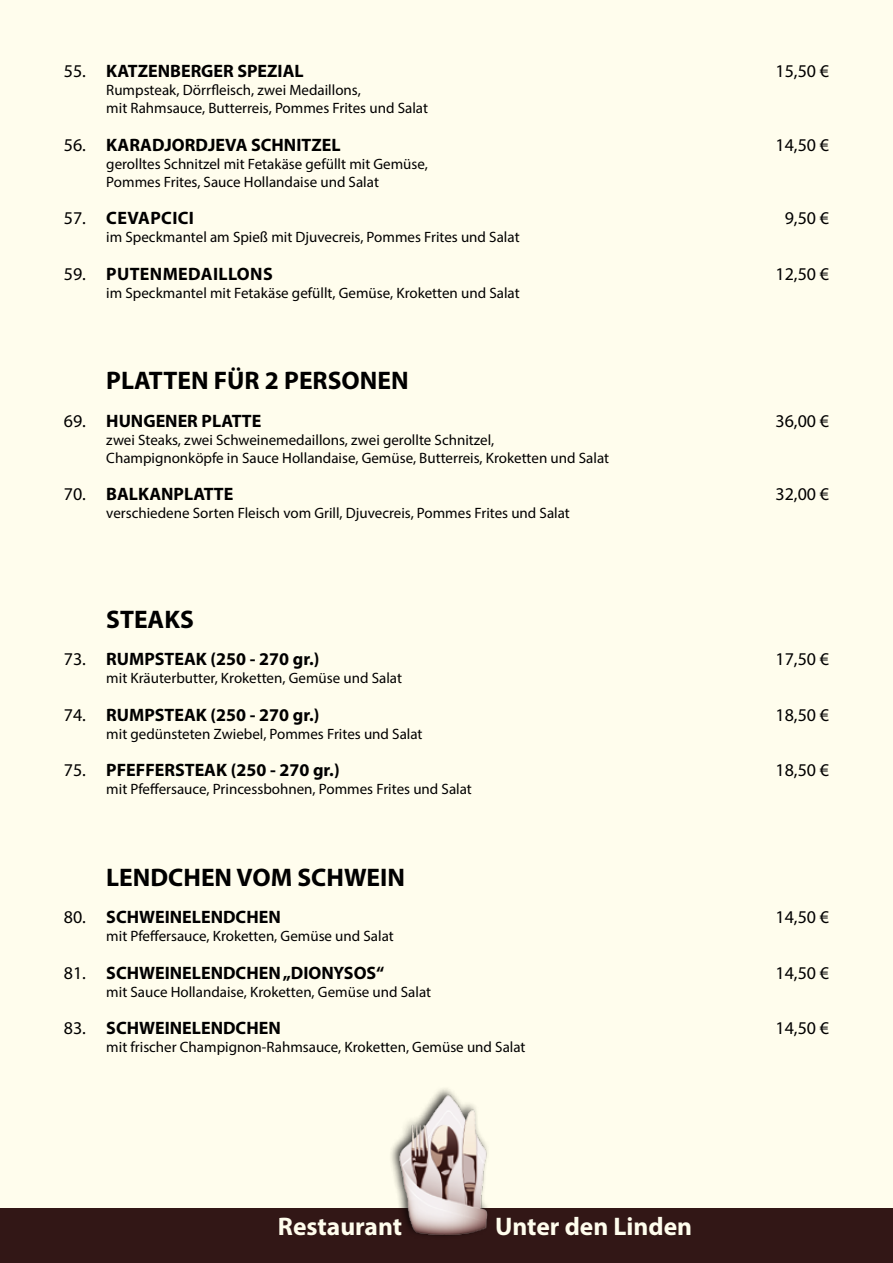
<style>
.page{position:relative;width:893px;height:1263px;background:#fffded}
.page>*{position:absolute;margin:0;border:0;box-sizing:border-box;transform-origin:0 0}
.t1{font:700 25.5px "Myriad Pro";color:#000}
.t2{font:700 25.5px "Myriad Pro";color:#fffded}
.t3{font:700 18px "Myriad Pro";color:#000}
.t4{font:18px "Myriad Pro";color:#000}
.t5{font:15px/18px "Myriad Pro";color:#000}
.s1{font-weight:400}
</style>
<div class="page">
<div style="left:0;top:1209px;width:893px;height:54px;background:#321716"></div>
<div style="left:389px;top:1085px;width:102px;height:155px;background:#000;opacity:.75"></div>
<img style="left:394px;top:1090px;width:105px;height:150px">
<p class="t3" style="left:64px;top:59px;width:241px"><span class="s1">55.</span> KATZENBERGER SPEZIAL</p>
<p class="t4" style="left:775px;top:60px;width:55px">15,50 €</p>
<p class="t5" style="left:106px;top:81px;width:323px">Rumpsteak, Dörrfleisch, zwei Medaillons,<br>mit Rahmsauce, Butterreis, Pommes Frites und Salat</p>
<p class="t3" style="left:64px;top:133px;width:278px"><span class="s1">56.</span> KARADJORDJEVA SCHNITZEL</p>
<p class="t4" style="left:775px;top:134px;width:55px">14,50 €</p>
<p class="t5" style="left:106px;top:155px;width:323px">gerolltes Schnitzel mit Fetakäse gefüllt mit Gemüse,<br>Pommes Frites, Sauce Hollandaise und Salat</p>
<p class="t3" style="left:64px;top:206px;width:54px"><span class="s1">57.</span> cevapcici</p>
<p class="t4" style="left:785px;top:207px;width:46px">9,50 €</p>
<p class="t5" style="left:106px;top:228px;width:415px">im Speckmantel am Spieß mit Djuvecreis, Pommes Frites und Salat</p>
<p class="t3" style="left:64px;top:262px;width:55px"><span class="s1">59.</span> putenmedaillons</p>
<p class="t4" style="left:775px;top:263px;width:55px">12,50 €</p>
<p class="t5" style="left:106px;top:284px;width:415px">im Speckmantel mit Fetakäse gefüllt, Gemüse, Kroketten und Salat</p>
<h1 class="t1" style="left:106px;top:364px;width:304px">PLATTEN FÜR 2 PERSONEN</h1>
<p class="t3" style="left:64px;top:409px;width:199px"><span class="s1">69.</span> HUNGENER PLATTE</p>
<p class="t4" style="left:775px;top:410px;width:55px">36,00 €</p>
<p class="t5" style="left:106px;top:431px;width:504px">zwei Steaks, zwei Schweinemedaillons, zwei gerollte Schnitzel,<br>Champignonköpfe in Sauce Hollandaise, Gemüse, Butterreis, Kroketten und Salat</p>
<p class="t3" style="left:64px;top:482px;width:171px"><span class="s1">70.</span> BALKANPLATTE</p>
<p class="t4" style="left:775px;top:483px;width:55px">32,00 €</p>
<p class="t5" style="left:106px;top:504px;width:465px">verschiedene Sorten Fleisch vom Grill, Djuvecreis, Pommes Frites und Salat</p>
<h1 class="t1" style="left:106px;top:603px;width:89px">STEAKS</h1>
<p class="t3" style="left:64px;top:647px;width:257px"><span class="s1">73.</span> RUMPSTEAK (250 - 270 gr.)</p>
<p class="t4" style="left:775px;top:648px;width:55px">17,50 €</p>
<p class="t5" style="left:106px;top:669px;width:297px">mit Kräuterbutter, Kroketten, Gemüse und Salat</p>
<p class="t3" style="left:64px;top:703px;width:257px"><span class="s1">74.</span> RUMPSTEAK (250 - 270 gr.)</p>
<p class="t4" style="left:775px;top:704px;width:55px">18,50 €</p>
<p class="t5" style="left:106px;top:725px;width:318px">mit gedünsteten Zwiebel, Pommes Frites und Salat</p>
<p class="t3" style="left:64px;top:758px;width:277px"><span class="s1">75.</span> PFEFFERSTEAK (250 - 270 gr.)</p>
<p class="t4" style="left:775px;top:759px;width:55px">18,50 €</p>
<p class="t5" style="left:106px;top:780px;width:367px">mit Pfeffersauce, Princessbohnen, Pommes Frites und Salat</p>
<h1 class="t1" style="left:106px;top:861px;width:300px">LENDCHEN VOM SCHWEIN</h1>
<p class="t3" style="left:64px;top:905px;width:219px"><span class="s1">80.</span> SCHWEINELENDCHEN</p>
<p class="t4" style="left:775px;top:906px;width:55px">14,50 €</p>
<p class="t5" style="left:106px;top:927px;width:289px">mit Pfeffersauce, Kroketten, Gemüse und Salat</p>
<p class="t3" style="left:64px;top:961px;width:322px"><span class="s1">81.</span> SCHWEINELENDCHEN „DIONYSOS“</p>
<p class="t4" style="left:775px;top:962px;width:55px">14,50 €</p>
<p class="t5" style="left:106px;top:983px;width:326px">mit Sauce Hollandaise, Kroketten, Gemüse und Salat</p>
<p class="t3" style="left:64px;top:1016px;width:219px"><span class="s1">83.</span> SCHWEINELENDCHEN</p>
<p class="t4" style="left:775px;top:1017px;width:55px">14,50 €</p>
<p class="t5" style="left:106px;top:1038px;width:421px">mit frischer Champignon-Rahmsauce, Kroketten, Gemüse und Salat</p>
<h1 class="t2" style="left:278px;top:1210px;width:126px">Restaurant</h1>
<h1 class="t2" style="left:495px;top:1210px;width:199px">Unter den Linden</h1>
</div>
